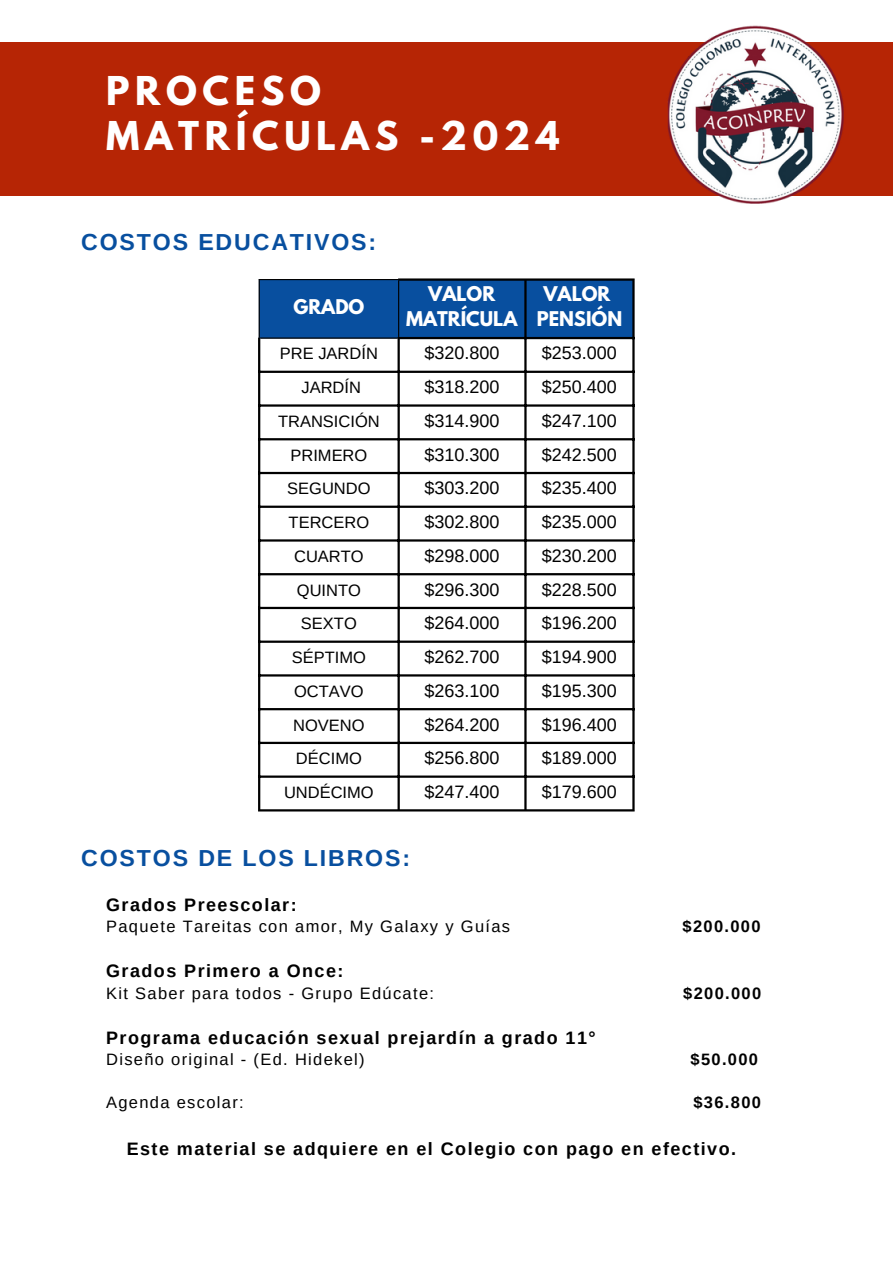
<style>
.page{position:relative;width:893px;height:1264px;background:#fff}
.page>*{position:absolute;margin:0;border:0;box-sizing:border-box;transform-origin:0 0}
.t1{font:700 35.1px/45px "League Spartan";letter-spacing:.16em;color:#fff}
.t2{font:700 23.1px "Arimo";letter-spacing:.08em;color:#084f9f}
.t3{font:18px "Arimo";color:#000}
.t4{font:700 18px "Arimo";letter-spacing:.08em;color:#000}
.t5{font:700 18px/24.8px "League Spartan";color:#fff;text-align:center}
.t6{font:16.5px "Arimo";letter-spacing:.08em;color:#000}
.t7{font:16.5px "Arimo";color:#000}
.t8{font:16.5px "Arimo";letter-spacing:.04em;color:#000}
.t9{font:700 16.5px "Arimo";letter-spacing:.08em;color:#000}
</style>
<div class="page">
<div style="left:0;top:42px;width:892px;height:153px;background:#b62505"></div>
<img style="left:660px;top:25px;width:191px;height:179px">
<div style="left:260px;top:280px;width:372px;height:57px;background:#084f9f"></div>
<hr style="left:258px;top:280px;width:2px;height:57px;background:#000">
<hr style="left:398px;top:281px;width:1px;height:56px;background:#000">
<hr style="left:258px;top:279px;width:140px;height:1px;background:#000">
<hr style="left:260px;top:337px;width:137px;height:1px;background:#000">
<hr style="left:258px;top:337px;width:2px;height:472px;background:#000">
<hr style="left:397px;top:339px;width:3px;height:470px;background:#000">
<hr style="left:524px;top:281px;width:2px;height:528px;background:#000">
<hr style="left:632px;top:281px;width:2px;height:528px;background:#000">
<hr style="left:398px;top:278px;width:236px;height:3px;background:#000">
<hr style="left:397px;top:337px;width:237px;height:2px;background:#000">
<hr style="left:258px;top:370px;width:376px;height:3px;background:#000">
<hr style="left:258px;top:404px;width:376px;height:2px;background:#000">
<hr style="left:258px;top:438px;width:376px;height:2px;background:#000">
<hr style="left:258px;top:472px;width:376px;height:2px;background:#000">
<hr style="left:258px;top:505px;width:376px;height:3px;background:#000">
<hr style="left:258px;top:539px;width:376px;height:2px;background:#000">
<hr style="left:258px;top:573px;width:376px;height:2px;background:#000">
<hr style="left:258px;top:607px;width:376px;height:2px;background:#000">
<hr style="left:258px;top:640px;width:376px;height:3px;background:#000">
<hr style="left:258px;top:674px;width:376px;height:2px;background:#000">
<hr style="left:258px;top:708px;width:376px;height:2px;background:#000">
<hr style="left:258px;top:741px;width:376px;height:3px;background:#000">
<hr style="left:258px;top:775px;width:376px;height:2px;background:#000">
<hr style="left:258px;top:809px;width:376px;height:2px;background:#000">
<p class="t1" style="left:106px;top:73px;width:454px">PROCESO<br>MATRÍCULAS -2024</p>
<p class="t2" style="left:81px;top:229px;width:296px">COSTOS EDUCATIVOS:</p>
<p class="t5" style="left:293px;top:296px;width:72px">GRADO</p>
<p class="t5" style="left:406px;top:283px;width:113px">VALOR<br>MATRÍCULA</p>
<p class="t5" style="left:543px;top:283px;width:69px">VALOR</p>
<p class="t5" style="left:536px;top:308px;width:87px">PENSIÓN</p>
<p class="t7" style="left:280px;top:344px;width:99px">PRE JARDÍN</p>
<p class="t3" style="left:424px;top:343px;width:76px">$320.800</p>
<p class="t3" style="left:542px;top:343px;width:76px">$253.000</p>
<p class="t8" style="left:301px;top:378px;width:61px">JARDÍN</p>
<p class="t3" style="left:424px;top:377px;width:76px">$318.200</p>
<p class="t3" style="left:542px;top:377px;width:76px">$250.400</p>
<p class="t7" style="left:278px;top:412px;width:103px">TRANSICIÓN</p>
<p class="t3" style="left:424px;top:410px;width:76px">$314.900</p>
<p class="t3" style="left:542px;top:410px;width:76px">$247.100</p>
<p class="t7" style="left:290px;top:445px;width:78px">PRIMERO</p>
<p class="t3" style="left:424px;top:444px;width:76px">$310.300</p>
<p class="t3" style="left:542px;top:444px;width:76px">$242.500</p>
<p class="t7" style="left:287px;top:479px;width:85px">SEGUNDO</p>
<p class="t3" style="left:424px;top:478px;width:76px">$303.200</p>
<p class="t3" style="left:542px;top:478px;width:76px">$235.400</p>
<p class="t7" style="left:288px;top:513px;width:82px">TERCERO</p>
<p class="t3" style="left:424px;top:512px;width:76px">$302.800</p>
<p class="t3" style="left:542px;top:512px;width:76px">$235.000</p>
<p class="t8" style="left:294px;top:547px;width:71px">CUARTO</p>
<p class="t3" style="left:424px;top:545px;width:76px">$298.000</p>
<p class="t3" style="left:542px;top:545px;width:76px">$230.200</p>
<p class="t8" style="left:297px;top:580px;width:66px">QUINTO</p>
<p class="t3" style="left:424px;top:579px;width:76px">$296.300</p>
<p class="t3" style="left:542px;top:579px;width:76px">$228.500</p>
<p class="t8" style="left:301px;top:614px;width:57px">SEXTO</p>
<p class="t3" style="left:424px;top:613px;width:76px">$264.000</p>
<p class="t3" style="left:542px;top:613px;width:76px">$196.200</p>
<p class="t7" style="left:292px;top:648px;width:76px">SÉPTIMO</p>
<p class="t3" style="left:424px;top:646px;width:76px">$262.700</p>
<p class="t3" style="left:542px;top:646px;width:76px">$194.900</p>
<p class="t8" style="left:294px;top:682px;width:71px">OCTAVO</p>
<p class="t3" style="left:424px;top:680px;width:76px">$263.100</p>
<p class="t3" style="left:542px;top:680px;width:76px">$195.300</p>
<p class="t8" style="left:293px;top:715px;width:73px">NOVENO</p>
<p class="t3" style="left:424px;top:714px;width:76px">$264.200</p>
<p class="t3" style="left:542px;top:714px;width:76px">$196.400</p>
<p class="t8" style="left:296px;top:749px;width:67px">DÉCIMO</p>
<p class="t3" style="left:424px;top:748px;width:76px">$256.800</p>
<p class="t3" style="left:542px;top:748px;width:76px">$189.000</p>
<p class="t7" style="left:284px;top:783px;width:91px">UNDÉCIMO</p>
<p class="t3" style="left:424px;top:781px;width:76px">$247.400</p>
<p class="t3" style="left:542px;top:781px;width:76px">$179.600</p>
<p class="t2" style="left:81px;top:845px;width:330px">COSTOS DE LOS LIBROS:</p>
<p class="t4" style="left:106px;top:894px;width:192px">Grados Preescolar:</p>
<p class="t6" style="left:106px;top:917px;width:405px">Paquete Tareitas con amor, My Galaxy y Guías</p>
<p class="t9" style="left:682px;top:917px;width:79px">$200.000</p>
<p class="t4" style="left:106px;top:961px;width:239px">Grados Primero a Once:</p>
<p class="t6" style="left:106px;top:983px;width:329px">Kit Saber para todos - Grupo Edúcate:</p>
<p class="t9" style="left:683px;top:983px;width:79px">$200.000</p>
<p class="t4" style="left:106px;top:1027px;width:491px">Programa educación sexual prejardín a grado 11°</p>
<p class="t6" style="left:106px;top:1050px;width:260px">Diseño original - (Ed. Hidekel)</p>
<p class="t9" style="left:690px;top:1050px;width:69px">$50.000</p>
<p class="t6" style="left:106px;top:1092px;width:139px">Agenda escolar:</p>
<p class="t9" style="left:693px;top:1092px;width:69px">$36.800</p>
<p class="t4" style="left:127px;top:1138px;width:611px">Este material se adquiere en el Colegio con pago en efectivo.</p>
</div>
